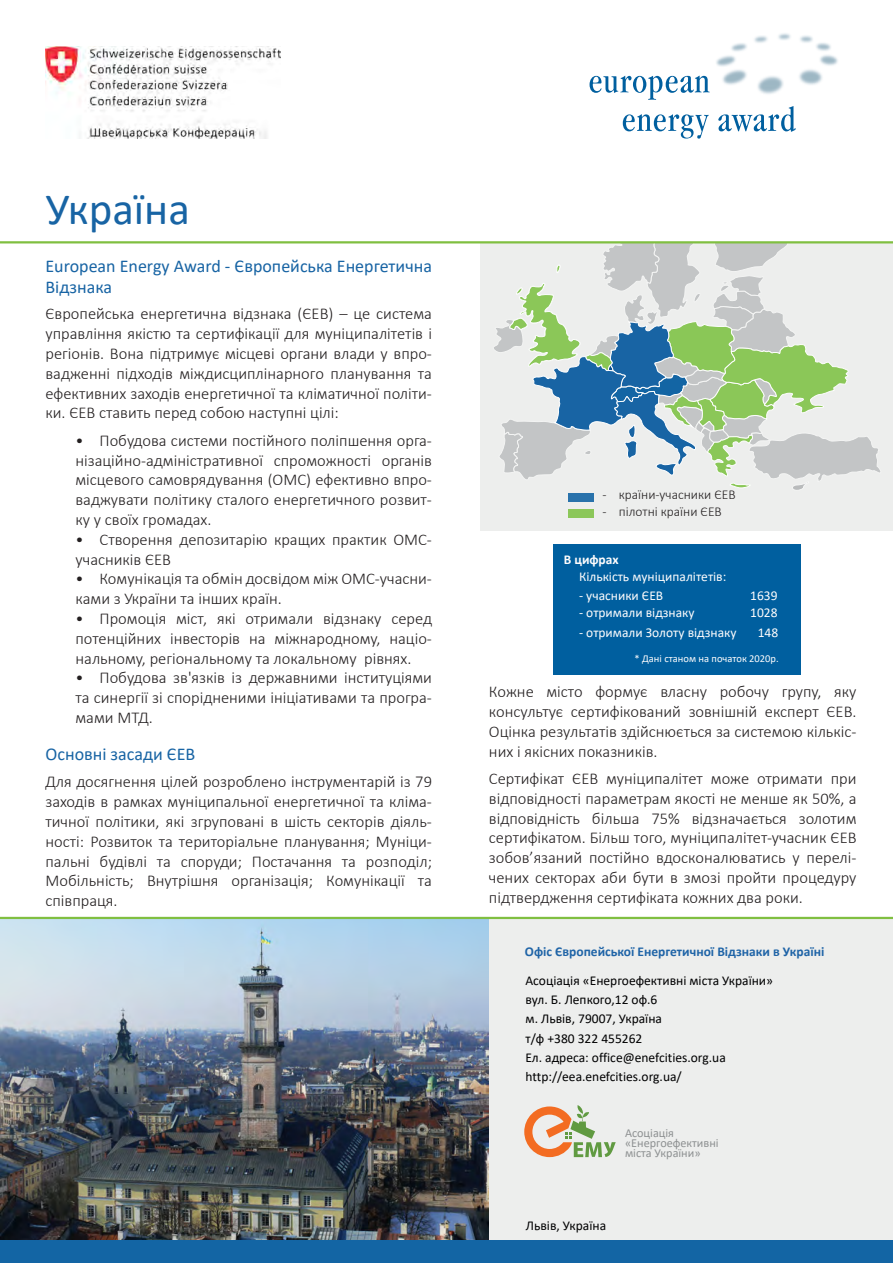
<style>
.page{position:relative;width:893px;height:1263px;background:#fff}
.page>*{position:absolute;margin:0;border:0;box-sizing:border-box;transform-origin:0 0}
.t1{font:45px "Calibri";color:#1864a4}
.t2{font:18px/21.6px "Calibri";color:#1864a4}
.t3{font:300 16.5px/19.8px "Calibri";color:#231f20;text-align:justify}
.t4{font:13.5px/19.2px "Calibri";color:#000001}
.t5{font:13.5px/17.7px "Calibri";color:#fdfcfd}
.t6{font:700 13.5px "Calibri";color:#1f64a7}
.t7{font:300 13.5px "Calibri";color:#231f20}
.t8{font:700 13.5px "Calibri";color:#fdfcfd}
.t9{font:12.15px/9.9px "Calibri";color:#8e9192}
.t10{font:10.5px "Calibri";color:#fdfcfd}
</style>
<div class="page">
<div style="left:480px;top:240px;width:413px;height:291px;background:#edeeed"></div>
<svg style="left:493px;top:243px;width:388px;height:247px"></svg>
<div style="left:489px;top:918px;width:404px;height:345px;background:#edeeed"></div>
<div style="left:553px;top:544px;width:248px;height:130px;background:#005f9f"></div>
<img style="left:0;top:919px;width:489px;height:321px">
<div style="left:0;top:1240px;width:893px;height:23px;background:#1365a4"></div>
<div style="left:568px;top:493px;width:26px;height:8px;background:#2972ab"></div>
<div style="left:568px;top:509px;width:26px;height:9px;background:#8cc75a"></div>
<hr style="left:0;top:917px;width:893px;height:2px;background:#80bf41">
<div style="left:476px;top:60px;width:417px;height:182px;background:#fff"></div>
<svg style="left:524px;top:1105px;width:92px;height:52px"></svg>
<hr style="left:0;top:241px;width:893px;height:2px;background:#80bf41">
<img style="left:703px;top:33px;width:135px;height:61px">
<svg style="left:590px;top:76px;width:120px;height:24px"></svg>
<svg style="left:623px;top:114px;width:86px;height:25px"></svg>
<svg style="left:718px;top:106px;width:77px;height:26px"></svg>
<img style="left:46px;top:47px;width:234px;height:92px">
<h1 class="t1" style="left:46px;top:178px;width:146px">Україна</h1>
<p class="t2" style="left:46px;top:255px;width:388px">European Energy Award - Європейська Енергетична<br>Відзнака</p>
<p class="t3" style="left:46px;top:304px;width:388px">Європейська енергетична відзнака (ЄЕВ) – це система управління якістю та сертифікації для муніципалітетів і регіонів. Вона підтримує місцеві органи влади у впро&shy;вадженні підходів міждисциплінарного планування та ефективних заходів енергетичної та кліматичної політи&shy;ки. ЄЕВ ставить перед собою наступні цілі:</p>
<p class="t3" style="left:75px;top:430px;width:358px">• Побудова системи постійного поліпшення орга&shy;нізаційно-адміністративної спроможності органів місцевого самоврядування (ОМС) ефективно впро&shy;ваджувати політику сталого енергетичного розвит&shy;ку у своїх громадах.</p>
<p class="t3" style="left:75px;top:529px;width:358px">• Створення депозитарію кращих практик ОМС&shy;учасників ЄЕВ</p>
<p class="t3" style="left:75px;top:569px;width:358px">• Комунікація та обмін досвідом між ОМС-учасни&shy;ками з України та інших країн.</p>
<p class="t3" style="left:75px;top:608px;width:358px">• Промоція міст, які отримали відзнаку серед потенційних інвесторів на міжнародному, націо&shy;нальному, регіональному та локальному рівнях.</p>
<p class="t3" style="left:75px;top:668px;width:358px">• Побудова зв'язків із державними інституціями та синергії зі спорідненими ініціативами та програ&shy;мами МТД.</p>
<p class="t2" style="left:46px;top:743px;width:151px">Основні засади ЄЕВ</p>
<p class="t3" style="left:46px;top:772px;width:388px">Для досягнення цілей розроблено інструментарій із 79 заходів в рамках муніципальної енергетичної та кліма&shy;тичної політики, які згруповані в шість секторів діяль&shy;ності: Розвиток та територіальне планування; Муніци&shy;пальні будівлі та споруди; Постачання та розподіл; Мобільність; Внутрішня організація; Комунікації та співпраця.</p>
<p class="t7" style="left:603px;top:486px;width:135px">- країни-учасники ЄЕВ</p>
<p class="t7" style="left:603px;top:503px;width:121px">- пілотні країни ЄЕВ</p>
<p class="t8" style="left:564px;top:550px;width:56px">В цифрах</p>
<p class="t5" style="left:579px;top:567px;width:149px">Кількість муніципалітетів:</p>
<p class="t5" style="left:579px;top:586px;width:86px">- учасники ЄЕВ</p>
<p class="t5" style="left:579px;top:603px;width:117px">- отримали відзнаку</p>
<p class="t5" style="left:579px;top:623px;width:159px">- отримали Золоту відзнаку</p>
<p class="t10" style="left:634px;top:651px;width:146px">* Дані станом на початок 2020р.</p>
<p class="t5" style="left:750px;top:586px;width:29px">1639<br>1028</p>
<p class="t5" style="left:758px;top:623px;width:22px">148</p>
<p class="t3" style="left:489px;top:682px;width:369px">Кожне місто формує власну робочу групу, яку консультує сертифікований зовнішній експерт ЄЕВ.<br>Оцінка результатів здійснюється за системою кількіс&shy;них і якісних показників.</p>
<p class="t3" style="left:489px;top:768px;width:369px">Сертифікат ЄЕВ муніципалітет може отримати при відповідності параметрам якості не менше як 50%, а відповідність більша 75% відзначається золотим сертифікатом. Більш того, муніципалітет-учасник ЄЕВ зобов’язаний постійно вдосконалюватись у перелі&shy;чених секторах аби бути в змозі пройти процедуру підтвердження сертифіката кожних два роки.</p>
<p class="t6" style="left:525px;top:942px;width:301px">Офіс Європейської Енергетичної Відзнаки в Україні</p>
<p class="t4" style="left:526px;top:970px;width:249px">Асоціація «Енергоефективні міста України» вул. Б. Лепкого,12 оф.6<br>м. Львів, 79007, Україна<br>т/ф +380 322 455262<br>Ел. адреса: office@enefcities.org.ua http://eea.enefcities.org.ua/</p>
<p class="t9" style="left:625px;top:1128px;width:95px">Асоціація «Енергоефективні міста України»</p>
<p class="t4" style="left:526px;top:1215px;width:82px">Львів, Україна</p>
</div>
